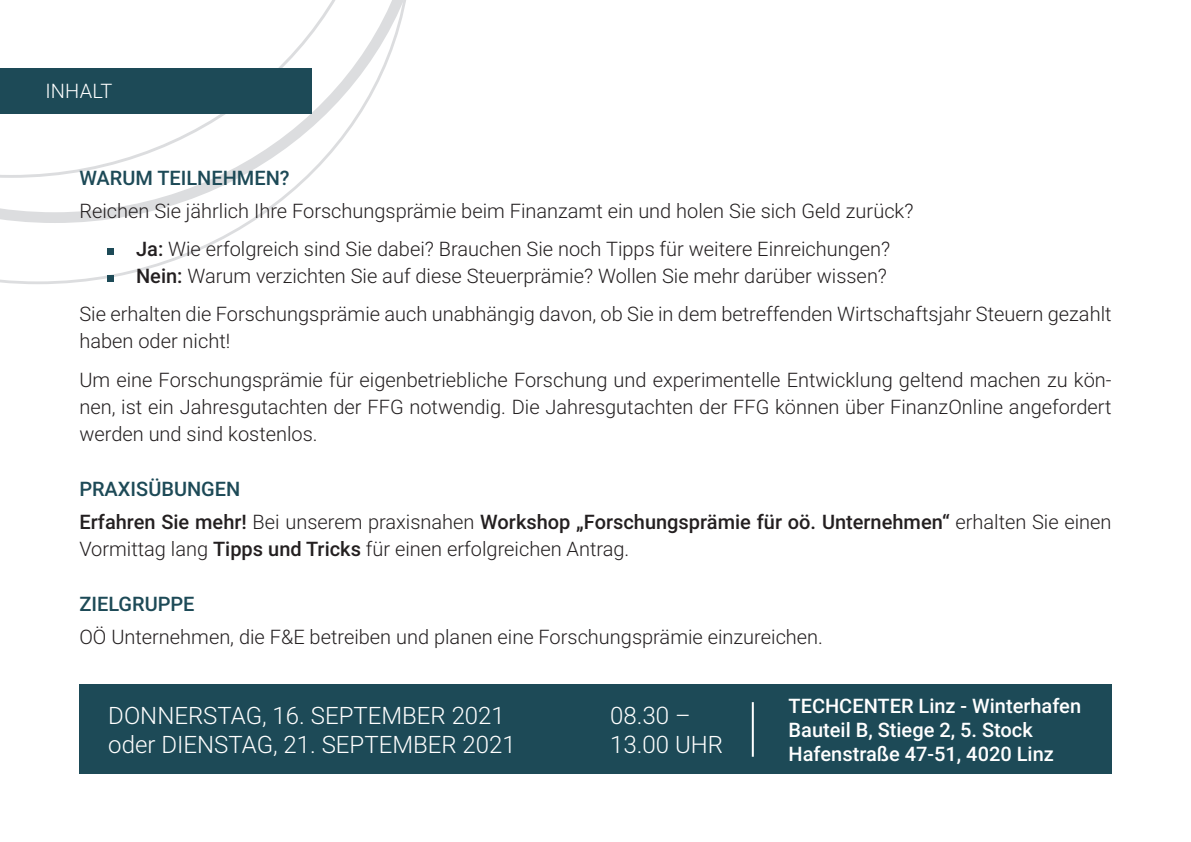
<style>
.page{position:relative;width:1191px;height:842px;background:#fff}
.page>*{position:absolute;margin:0;border:0;box-sizing:border-box;transform-origin:0 0}
.t1{font:300 24px/28.8px "Roboto";color:#fff}
.t2{font:300 20px/27px "Roboto";color:#231f20}
.t3{font:500 20px "Roboto";color:#fff}
.t4{font:500 20px "Roboto";color:#1d4a57}
.t5{font:300 20px "Roboto";letter-spacing:.01em;color:#fff}
.s1{font-weight:500}
</style>
<div class="page">
<svg style="left:0;top:0;width:406px;height:284px"></svg>
<svg style="left:0;top:0;width:383px;height:178px"></svg>
<svg style="left:108px;top:248px;width:6px;height:6px"></svg>
<svg style="left:108px;top:275px;width:6px;height:6px"></svg>
<div style="left:0;top:68px;width:312px;height:45px;background:#1d4a57"></div>
<div style="left:79px;top:685px;width:1032px;height:89px;background:#1d4a57"></div>
<hr style="left:752px;top:702px;width:2px;height:55px;background:#fff">
<p class="t5" style="left:45px;top:77px;width:69px">INHALT</p>
<p class="t4" style="left:79px;top:164px;width:212px">WARUM TEILNEHMEN?</p>
<p class="t2" style="left:79px;top:196px;width:835px">Reichen Sie jährlich Ihre Forschungsprämie beim Finanzamt ein und holen Sie sich Geld zurück?</p>
<p class="t2" style="left:136px;top:235px;width:755px"><span class="s1">Ja:</span> Wie erfolgreich sind Sie dabei? Brauchen Sie noch Tipps für weitere Einreichungen?</p>
<p class="t2" style="left:136px;top:262px;width:752px"><span class="s1">Nein:</span> Warum verzichten Sie auf diese Steuerprämie? Wollen Sie mehr darüber wissen?</p>
<p class="t2" style="left:79px;top:300px;width:1033px">Sie erhalten die Forschungsprämie auch unabhängig davon, ob Sie in dem betreffenden Wirtschaftsjahr Steuern gezahlt haben oder nicht!</p>
<p class="t2" style="left:79px;top:365px;width:1033px;text-align:justify">Um eine Forschungsprämie für eigenbetriebliche Forschung und experimentelle Entwicklung geltend machen zu kön&shy;nen, ist ein Jahresgutachten der FFG notwendig. Die Jahresgutachten der FFG können über FinanzOnline angefordert werden und sind kostenlos.</p>
<p class="t4" style="left:79px;top:475px;width:162px">PRAXISÜBUNGEN</p>
<p class="t2" style="left:79px;top:507px;width:1033px"><span class="s1">Erfahren Sie mehr!</span> Bei unserem praxisnahen <span class="s1">Workshop „Forschungsprämie für oö. Unternehmen“</span> erhalten Sie einen<br>Vormittag lang <span class="s1">Tipps und Tricks</span> für einen erfolgreichen Antrag.</p>
<p class="t4" style="left:79px;top:590px;width:117px">ZIELGRUPPE</p>
<p class="t2" style="left:79px;top:622px;width:745px">OÖ Unternehmen, die F&amp;E betreiben und planen eine Forschungsprämie einzureichen.</p>
<p class="t1" style="left:108px;top:700px;width:398px">DONNERSTAG, 16. SEPTEMBER 2021</p>
<p class="t1" style="left:108px;top:729px;width:409px">oder DIENSTAG, 21. SEPTEMBER 2021</p>
<p class="t1" style="left:610px;top:700px;width:114px">08.30 –<br>13.00 UHR</p>
<p class="t3" style="left:788px;top:692px;width:294px">TECHCENTER Linz - Winterhafen</p>
<p class="t3" style="left:788px;top:716px;width:246px">Bauteil B, Stiege 2, 5. Stock</p>
<p class="t3" style="left:788px;top:740px;width:267px">Hafenstraße 47-51, 4020 Linz</p>
</div>
